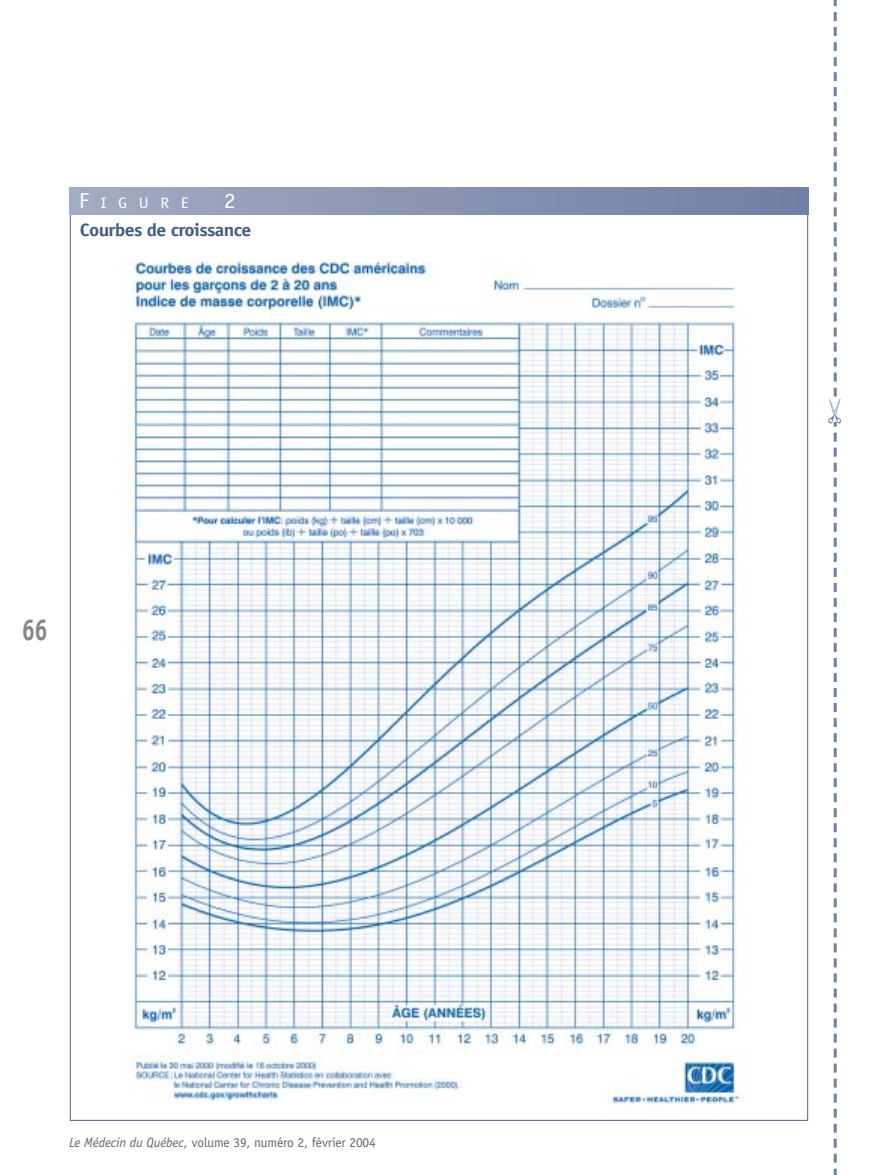
<style>
.page{position:relative;width:878px;height:1175px;background:#fff}
.page>*{position:absolute;margin:0;border:0;box-sizing:border-box;transform-origin:0 0}
.t1{font:700 30px "Officina Sans";color:#848688;scale:.8 1}
.t2{font:21.6px "Officina Sans";color:#fff;scale:1.11 1}
.t3{font:700 18px "Officina Sans";letter-spacing:-.035em;color:#455e87;scale:1.1 1}
.t4{font:15.15px "Officina Sans";letter-spacing:.695em;color:#fff;scale:1.11 1}
.t5{font:13.5px "Officina Sans";letter-spacing:-.01em;color:#656769}
.s1{font-size:21.6px}
.s2{font-style:italic}
</style>
<div class="page">
<svg style="left:72px;top:189px;width:734px;height:26px;background:#8994b3"></svg>
<hr style="left:74px;top:188px;width:2px;height:26px;background:#a3acc4">
<hr style="left:87px;top:188px;width:3px;height:26px;background:#a3aac3">
<hr style="left:101px;top:188px;width:2px;height:26px;background:#a1aac3">
<hr style="left:114px;top:188px;width:3px;height:26px;background:#a0a9c2">
<hr style="left:127px;top:188px;width:3px;height:26px;background:#9fa7c1">
<hr style="left:141px;top:188px;width:3px;height:26px;background:#9fa7c0">
<hr style="left:154px;top:188px;width:3px;height:26px;background:#9ea7c0">
<hr style="left:168px;top:188px;width:3px;height:26px;background:#9ca6c0">
<hr style="left:181px;top:188px;width:3px;height:26px;background:#9ba4be">
<hr style="left:195px;top:188px;width:3px;height:26px;background:#9ba3be">
<hr style="left:208px;top:188px;width:3px;height:26px;background:#9aa3bd">
<hr style="left:222px;top:188px;width:3px;height:26px;background:#98a1bd">
<hr style="left:235px;top:188px;width:3px;height:26px;background:#97a1bc">
<hr style="left:249px;top:188px;width:3px;height:26px;background:#96a0bc">
<hr style="left:262px;top:188px;width:3px;height:26px;background:#959fbb">
<hr style="left:276px;top:188px;width:2px;height:26px;background:#949fba">
<hr style="left:289px;top:188px;width:3px;height:26px;background:#949eba">
<hr style="left:303px;top:188px;width:2px;height:26px;background:#939eb9">
<hr style="left:316px;top:188px;width:3px;height:26px;background:#929bb8">
<hr style="left:330px;top:188px;width:2px;height:26px;background:#909bb8">
<hr style="left:343px;top:188px;width:3px;height:26px;background:#8f9bb8">
<hr style="left:356px;top:188px;width:3px;height:26px;background:#8e9ab6">
<hr style="left:370px;top:188px;width:3px;height:26px;background:#8d98b6">
<hr style="left:383px;top:188px;width:3px;height:26px;background:#8c97b6">
<hr style="left:397px;top:188px;width:3px;height:26px;background:#8c97b4">
<hr style="left:410px;top:188px;width:3px;height:26px;background:#8b96b4">
<hr style="left:424px;top:188px;width:3px;height:26px;background:#8a95b4">
<hr style="left:437px;top:188px;width:3px;height:26px;background:#8994b3">
<hr style="left:451px;top:188px;width:3px;height:26px;background:#8894b2">
<hr style="left:464px;top:188px;width:3px;height:26px;background:#8793b2">
<hr style="left:478px;top:188px;width:3px;height:26px;background:#8693b2">
<hr style="left:491px;top:188px;width:3px;height:26px;background:#8592af">
<hr style="left:505px;top:188px;width:3px;height:26px;background:#8490af">
<hr style="left:518px;top:188px;width:3px;height:26px;background:#8390af">
<hr style="left:532px;top:188px;width:2px;height:26px;background:#828faf">
<hr style="left:545px;top:188px;width:3px;height:26px;background:#828eaf">
<hr style="left:559px;top:188px;width:2px;height:26px;background:#818dad">
<hr style="left:572px;top:188px;width:3px;height:26px;background:#808dad">
<hr style="left:586px;top:188px;width:2px;height:26px;background:#7f8bac">
<hr style="left:599px;top:188px;width:3px;height:26px;background:#7e8bac">
<hr style="left:612px;top:188px;width:3px;height:26px;background:#7d8bac">
<hr style="left:626px;top:188px;width:3px;height:26px;background:#7c89aa">
<hr style="left:639px;top:188px;width:3px;height:26px;background:#7c89aa">
<hr style="left:653px;top:188px;width:3px;height:26px;background:#7988aa">
<hr style="left:666px;top:188px;width:3px;height:26px;background:#7987a9">
<hr style="left:680px;top:188px;width:3px;height:26px;background:#7887a9">
<hr style="left:693px;top:188px;width:3px;height:26px;background:#7886a7">
<hr style="left:707px;top:188px;width:3px;height:26px;background:#7785a7">
<hr style="left:720px;top:188px;width:3px;height:26px;background:#7684a7">
<hr style="left:734px;top:188px;width:3px;height:26px;background:#7684a6">
<hr style="left:747px;top:188px;width:3px;height:26px;background:#7583a6">
<hr style="left:761px;top:188px;width:3px;height:26px;background:#7382a4">
<hr style="left:774px;top:188px;width:3px;height:26px;background:#7382a3">
<hr style="left:788px;top:188px;width:2px;height:26px;background:#7180a3">
<hr style="left:801px;top:188px;width:3px;height:26px;background:#7080a3">
<img style="left:132px;top:261px;width:612px;height:843px">
<svg style="left:833px;top:0;width:4px;height:1175px"></svg>
<p class="t4" style="left:79px;top:197px;width:100px"><span class="s1">F</span>IGURE</p>
<h2 class="t2" style="left:224px;top:192px;width:12px">2</h2>
<h3 class="t3" style="left:80px;top:223px;width:157px">Courbes de croissance</h3>
<h1 class="t1" style="left:22px;top:618px;width:34px">66</h1>
<p class="t5" style="left:69px;top:1137px;width:308px"><span class="s2">Le Médecin du Québec,</span> volume 39, numéro 2, février 2004</p>
</div>
